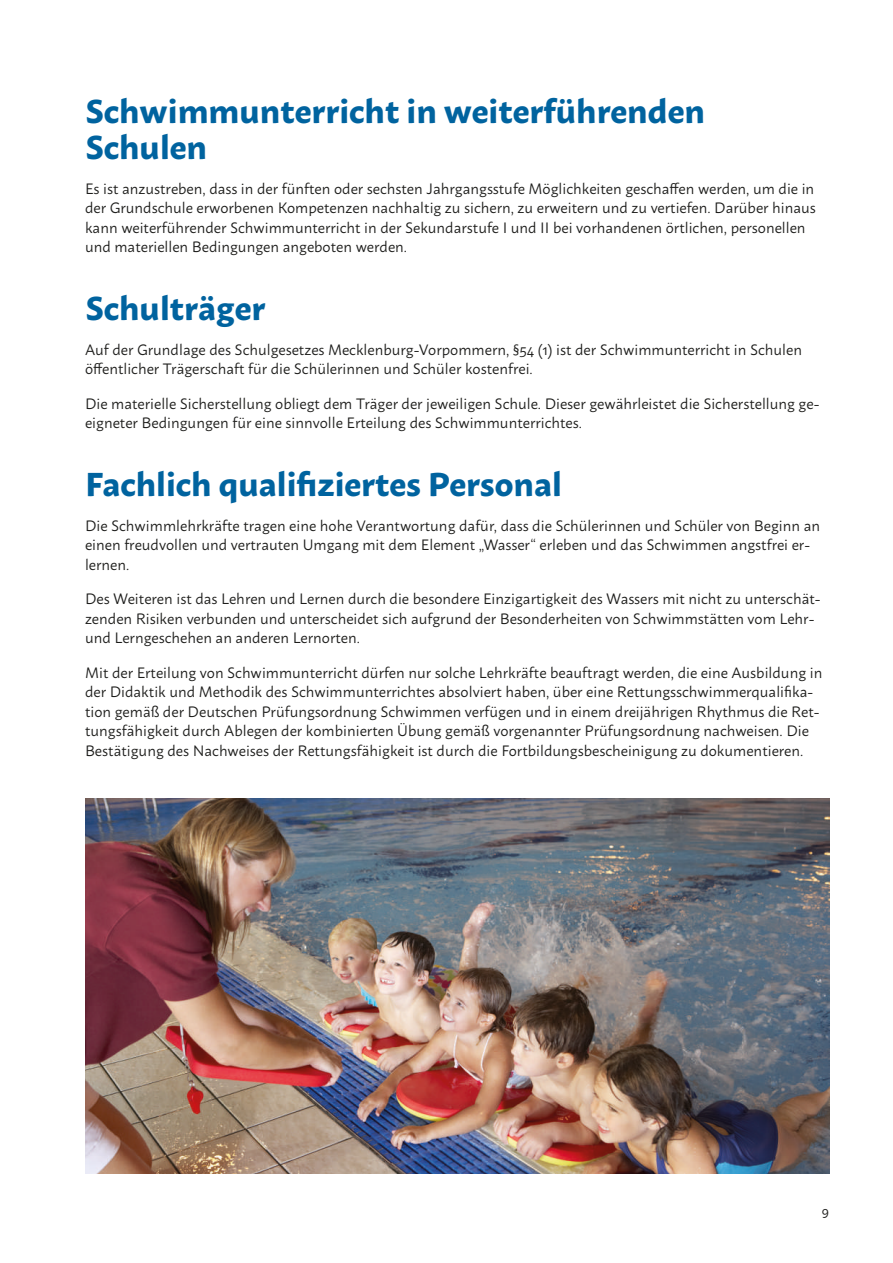
<style>
.page{position:relative;width:893px;height:1263px;background:#fff}
.page>*{position:absolute;margin:0;border:0;box-sizing:border-box;transform-origin:0 0}
.t1{font:700 33px/36px "Macho";color:#00639f}
.t2{font:15px/19.5px "Macho";color:#1d1d1b}
.t3{font:13.5px "Macho";color:#1d1d1b}
</style>
<div class="page">
<img style="left:85px;top:799px;width:744px;height:375px">
<h1 class="t1" style="left:85px;top:90px;width:621px">Schwimmunterricht in weiterführenden<br>Schulen</h1>
<p class="t2" style="left:85px;top:177px;width:732px">Es ist anzustreben, dass in der fünften oder sechsten Jahrgangsstufe Möglichkeiten geschaffen werden, um die in der Grundschule erworbenen Kompetenzen nachhaltig zu sichern, zu erweitern und zu vertiefen. Darüber hinaus kann weiterführender Schwimmunterricht in der Sekundarstufe I und II bei vorhandenen örtlichen, personellen und materiellen Bedingungen angeboten werden.</p>
<h1 class="t1" style="left:85px;top:287px;width:182px">Schulträger</h1>
<p class="t2" style="left:85px;top:338px;width:719px">Auf der Grundlage des Schulgesetzes Mecklenburg-Vorpommern, §54 (1) ist der Schwimmunterricht in Schulen öffentlicher Trägerschaft für die Schülerinnen und Schüler kostenfrei.</p>
<p class="t2" style="left:85px;top:392px;width:736px">Die materielle Sicherstellung obliegt dem Träger der jeweiligen Schule. Dieser gewährleistet die Sicherstellung ge&shy;eigneter Bedingungen für eine sinnvolle Erteilung des Schwimmunterrichtes.</p>
<h1 class="t1" style="left:85px;top:463px;width:478px">Fachlich qualifiziertes Personal</h1>
<p class="t2" style="left:85px;top:514px;width:737px">Die Schwimmlehrkräfte tragen eine hohe Verantwortung dafür, dass die Schülerinnen und Schüler von Beginn an einen freudvollen und vertrauten Umgang mit dem Element „Wasser“ erleben und das Schwimmen angstfrei er&shy;lernen.</p>
<p class="t2" style="left:85px;top:588px;width:737px">Des Weiteren ist das Lehren und Lernen durch die besondere Einzigartigkeit des Wassers mit nicht zu unterschät&shy;zenden Risiken verbunden und unterscheidet sich aufgrund der Besonderheiten von Schwimmstätten vom Lehr&shy;und Lerngeschehen an anderen Lernorten.</p>
<p class="t2" style="left:85px;top:661px;width:739px">Mit der Erteilung von Schwimmunterricht dürfen nur solche Lehrkräfte beauftragt werden, die eine Ausbildung in der Didaktik und Methodik des Schwimmunterrichtes absolviert haben, über eine Rettungsschwimmerqualifika&shy;tion gemäß der Deutschen Prüfungsordnung Schwimmen verfügen und in einem dreijährigen Rhythmus die Ret&shy;tungsfähigkeit durch Ablegen der kombinierten Übung gemäß vorgenannter Prüfungsordnung nachweisen. Die Bestätigung des Nachweises der Rettungsfähigkeit ist durch die Fortbildungsbescheinigung zu dokumentieren.</p>
<p class="t3" style="left:822px;top:1200px;width:9px">9</p>
</div>
